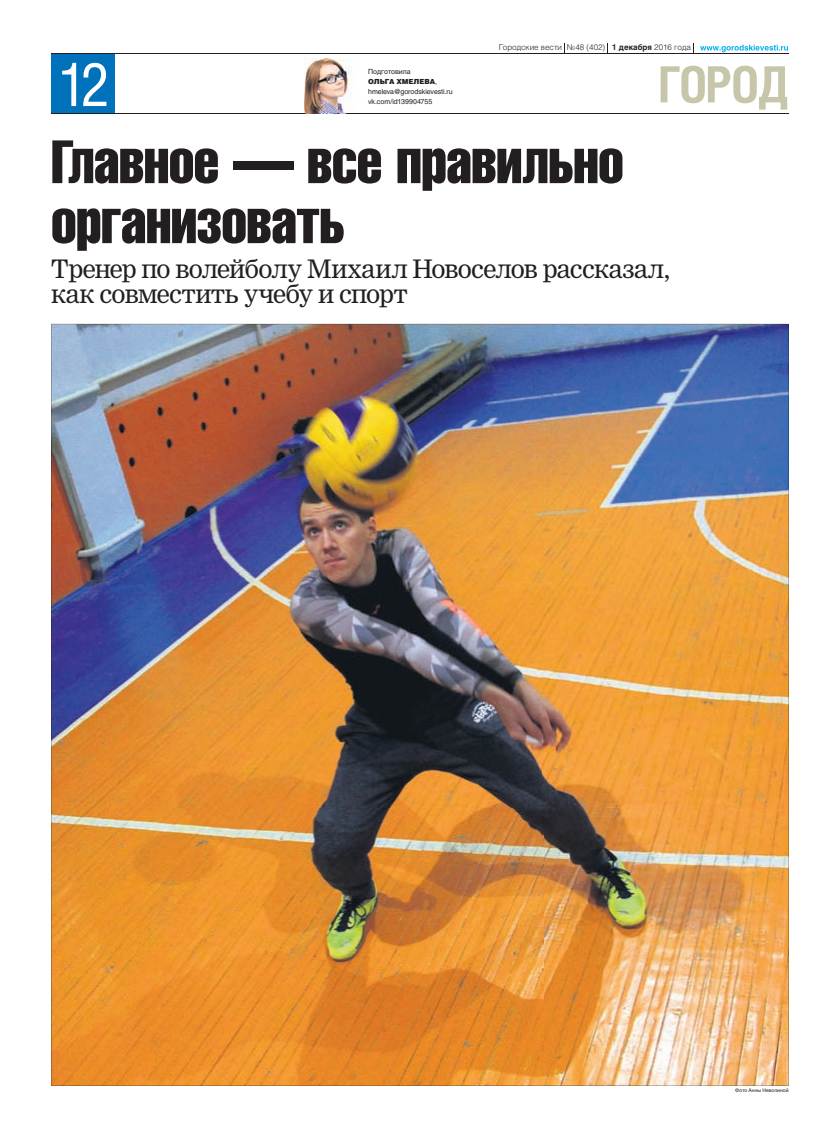
<style>
.page{position:relative;width:817px;height:1134px;background:#fff}
.page>*{position:absolute;margin:0;border:0;box-sizing:border-box;transform-origin:0 0}
.t1{font:60px/60px "Helios Compressed";letter-spacing:-.01em;color:#231f20}
.t2{font:60px "Helios Cond";color:#fff}
.t3{font:700 50px "Helios Cond";letter-spacing:-.03em;color:#c8c6aa}
.t4{font:25px/25px "Nimrod Cyr";letter-spacing:-.02em;color:#231f20}
.t5{font:300 8px "Helios";color:#231f20}
.t6{font:7px/10px "Helios";letter-spacing:-.005em;color:#231f20}
.t7{font:5px "Helios";letter-spacing:.005em;color:#231f20}
.s1{font-weight:900}
.s2{font-weight:700}
</style>
<div class="page">
<div style="left:51px;top:54px;width:63px;height:60px;background:#0072bc"></div>
<hr style="left:51px;top:114px;width:737px;height:1px;background:#231f20">
<hr style="left:51px;top:54px;width:737px;height:1px;background:#231f20">
<svg style="left:700px;top:45px;width:87px;height:7px"></svg>
<img style="left:304px;top:58px;width:52px;height:57px">
<img style="left:51px;top:324px;width:737px;height:762px">
<p class="t2" style="left:58px;top:63px;width:53px">12</p>
<p class="t6" style="left:368px;top:67px;width:86px">Подготовила<br><span class="s1">ОЛЬГА ХМЕЛЕВА</span>, hmeleva@gorodskievesti.ru vk.com/id139904755</p>
<p class="t5" style="left:499px;top:45px;width:193px">Городские вести №48 (402) <span class="s2">1 декабря</span> 2016 года</p>
<p class="t3" style="left:658px;top:67px;width:132px">ГОРОД</p>
<p class="t1" style="left:51px;top:134px;width:574px">Главное — все правильно организовать</p>
<p class="t4" style="left:51px;top:258px;width:620px">Тренер по волейболу Михаил Новоселов рассказал, как совместить учебу и спорт</p>
<p class="t7" style="left:735px;top:1088px;width:55px">Фото Анны Неволиной</p>
</div>
